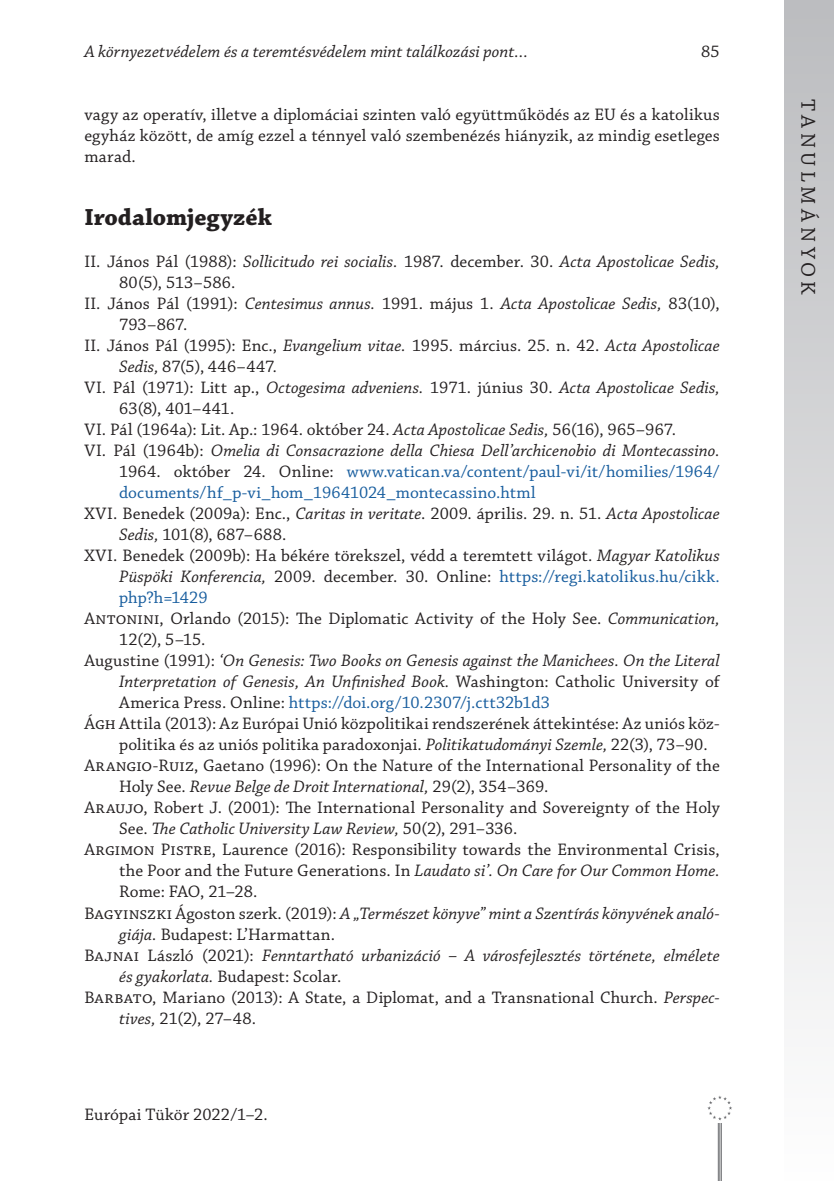
<style>
.page{position:relative;width:834px;height:1181px;background:#fff}
.page>*{position:absolute;margin:0;border:0;box-sizing:border-box;transform-origin:0 0}
._1_1__Head{font:700 24.5px "Chaparral Pro";color:#231f20}
.t1{font:21px "Chaparral Pro";letter-spacing:.21em;color:#231f20}
._6__Bibliography_ite{font:17.5px/21px "Chaparral Pro";letter-spacing:.005em;color:#231f20}
._6__Bibliography_ite-2{font:italic 17.5px/21px "Chaparral Pro";letter-spacing:.005em;color:#231f20}
._6__Bibliography_ite-3{font:17.5px/21px "Chaparral Pro";letter-spacing:.005em;color:#175d9e;text-align:justify}
._1__Body{font:17.5px/21px "Chaparral Pro";letter-spacing:.01em;color:#231f20;text-align:justify}
.s1{font-style:italic}
.s2{color:#231f20}
.s3{font-style:italic;color:#231f20}
.s4{color:#175d9e}
.s5{font-style:normal}
.s6{font-style:normal;color:#175d9e}
</style>
<div class="page">
<div style="left:784px;top:0;width:49px;height:1181px;background:linear-gradient(to bottom,#bbbcbf,#fefefe)"></div>
<hr style="left:717px;top:1107px;width:1px;height:74px;background:#6c6d70">
<hr style="left:719px;top:1107px;width:1px;height:74px;background:#6c6d70">
<hr style="left:720px;top:1107px;width:1px;height:74px;background:#6c6d70">
<div style="left:704px;top:1093px;width:30px;height:29px;background:#fff"></div>
<svg style="left:707px;top:1095px;width:25px;height:25px"></svg>
<p class="_6__Bibliography_ite-2" style="left:84px;top:42px;width:445px">A környezetvédelem és a teremtésvédelem mint találkozási pont…</p>
<p class="_6__Bibliography_ite" style="left:701px;top:42px;width:20px">85</p>
<p class="_1__Body" style="left:84px;top:105px;width:636px">vagy az operatív, illetve a diplomáciai szinten való együttműködés az EU és a katolikus egyház között, de amíg ezzel a ténnyel való szembenézés hiányzik, az mindig esetleges marad.</p>
<p class="_1_1__Head" style="left:84px;top:203px;width:189px">Irodalomjegyzék</p>
<p class="_6__Bibliography_ite" style="left:119px;top:252px;width:602px;text-indent:-35px">II. János Pál (1988): <span class="s1">Sollicitudo rei socialis.</span> 1987. december. 30. <span class="s1">Acta Apostolicae Sedis,<br></span>80(5), 513–586.</p>
<p class="_6__Bibliography_ite" style="left:119px;top:294px;width:602px;text-indent:-35px">II. János Pál (1991): <span class="s1">Centesimus annus.</span> 1991. május 1. <span class="s1">Acta Apostolicae Sedis,</span> 83(10),<br>793–867.</p>
<p class="_6__Bibliography_ite" style="left:119px;top:336px;width:602px;text-indent:-35px">II. János Pál (1995): Enc., <span class="s1">Evangelium vitae.</span> 1995. március. 25. n. 42. <span class="s1">Acta Apostolicae<br>Sedis,</span> 87(5), 446–447<span class="s1">.</span></p>
<p class="_6__Bibliography_ite" style="left:119px;top:378px;width:602px;text-indent:-35px">VI. Pál (1971): Litt ap., <span class="s1">Octogesima adveniens.</span> 1971. június 30. <span class="s1">Acta Apostolicae Sedis,<br></span>63(8), 401–441.</p>
<p class="_6__Bibliography_ite" style="left:84px;top:420px;width:593px">VI. Pál (1964a): Lit. Ap.: 1964. október 24. <span class="s1">Acta Apostolicae Sedis,</span> 56(16), 965–967.</p>
<p class="_6__Bibliography_ite-3" style="left:119px;top:441px;width:602px;text-indent:-35px"><span class="s2">VI. Pál (1964b):</span> <span class="s3">Omelia di Consacrazione della Chiesa Dell’archicenobio di Montecassino.<br></span><span class="s2">1964. október 24. Online:</span> www.vatican.va/content/paul-vi/it/homilies/1964/ documents/hf_p-vi_hom_19641024_montecassino.html</p>
<p class="_6__Bibliography_ite" style="left:119px;top:504px;width:602px;text-indent:-35px">XVI. Benedek (2009a): Enc., <span class="s1">Caritas in veritate</span>. 2009. április. 29. n. 51. <span class="s1">Acta Apostolicae<br>Sedis,</span> 101(8), 687–688.</p>
<p class="_6__Bibliography_ite" style="left:119px;top:546px;width:602px;text-align:justify;text-indent:-35px">XVI. Benedek (2009b): Ha békére törekszel, védd a teremtett világot. <span class="s1">Magyar Katolikus Püspöki Konferencia,</span> 2009. december. 30. Online: <span class="s4">https://regi.katolikus.hu/cikk. php?h=1429</span></p>
<p class="_6__Bibliography_ite" style="left:119px;top:609px;width:602px;text-indent:-35px">Antonini, Orlando (2015): The Diplomatic Activity of the Holy See. <span class="s1">Communication,<br></span>12(2), 5–15.</p>
<p class="_6__Bibliography_ite-2" style="left:119px;top:651px;width:602px;text-align:justify;text-indent:-35px"><span class="s5">Augustine (1991):</span> ‘On Genesis: Two Books on Genesis against the Manichees. On the Literal Interpretation of Genesis, An Unfinished Book. <span class="s5">Washington: Catholic University of America Press. Online:</span> <span class="s6">https://doi.org/10.2307/j.ctt32b1d3</span></p>
<p class="_6__Bibliography_ite" style="left:119px;top:714px;width:602px;text-indent:-35px">Ágh Attila (2013): Az Európai Unió közpolitikai rendszerének áttekintése: Az uniós köz&shy;politika és az uniós politika paradoxonjai. <span class="s1">Politikatudományi Szemle,</span> 22(3), 73–90.</p>
<p class="_6__Bibliography_ite" style="left:119px;top:756px;width:602px;text-indent:-35px">Arangio-Ruiz, Gaetano (1996): On the Nature of the International Personality of the<br>Holy See. <span class="s1">Revue Belge de Droit International,</span> 29(2), 354–369.</p>
<p class="_6__Bibliography_ite" style="left:119px;top:798px;width:602px;text-indent:-35px">Araujo, Robert J. (2001): The International Personality and Sovereignty of the Holy<br>See. <span class="s1">The Catholic University Law Review,</span> 50(2), 291–336.</p>
<p class="_6__Bibliography_ite" style="left:119px;top:840px;width:602px;text-align:justify;text-indent:-35px">Argimon Pistre, Laurence (2016): Responsibility towards the Environmental Crisis, the Poor and the Future Generations. In <span class="s1">Laudato si’. On Care for Our Common Home.<br></span>Rome: FAO, 21–28.</p>
<p class="_6__Bibliography_ite-2" style="left:119px;top:903px;width:602px;text-indent:-35px"><span class="s5">Bagyinszki Ágoston szerk. (2019):</span> A „Természet könyve” mint a Szentírás könyvének analó&shy;giája. <span class="s5">Budapest: L’Harmattan.</span></p>
<p class="_6__Bibliography_ite-2" style="left:119px;top:945px;width:602px;text-indent:-35px"><span class="s5">Bajnai László (2021):</span> Fenntartható urbanizáció – A városfejlesztés története, elmélete és gyakorlata. <span class="s5">Budapest: Scolar.</span></p>
<p class="_6__Bibliography_ite" style="left:119px;top:987px;width:602px;text-indent:-35px">Barbato, Mariano (2013): A State, a Diplomat, and a Transnational Church. <span class="s1">Perspec&shy;tives,</span> 21(2), 27–48.</p>
<p class="_6__Bibliography_ite" style="left:84px;top:1105px;width:185px">Európai Tükör 2022/1–2.</p>
<p class="t1" style="left:819px;top:99px;width:197px;rotate:90deg">TANULMÁNYOK</p>
</div>
